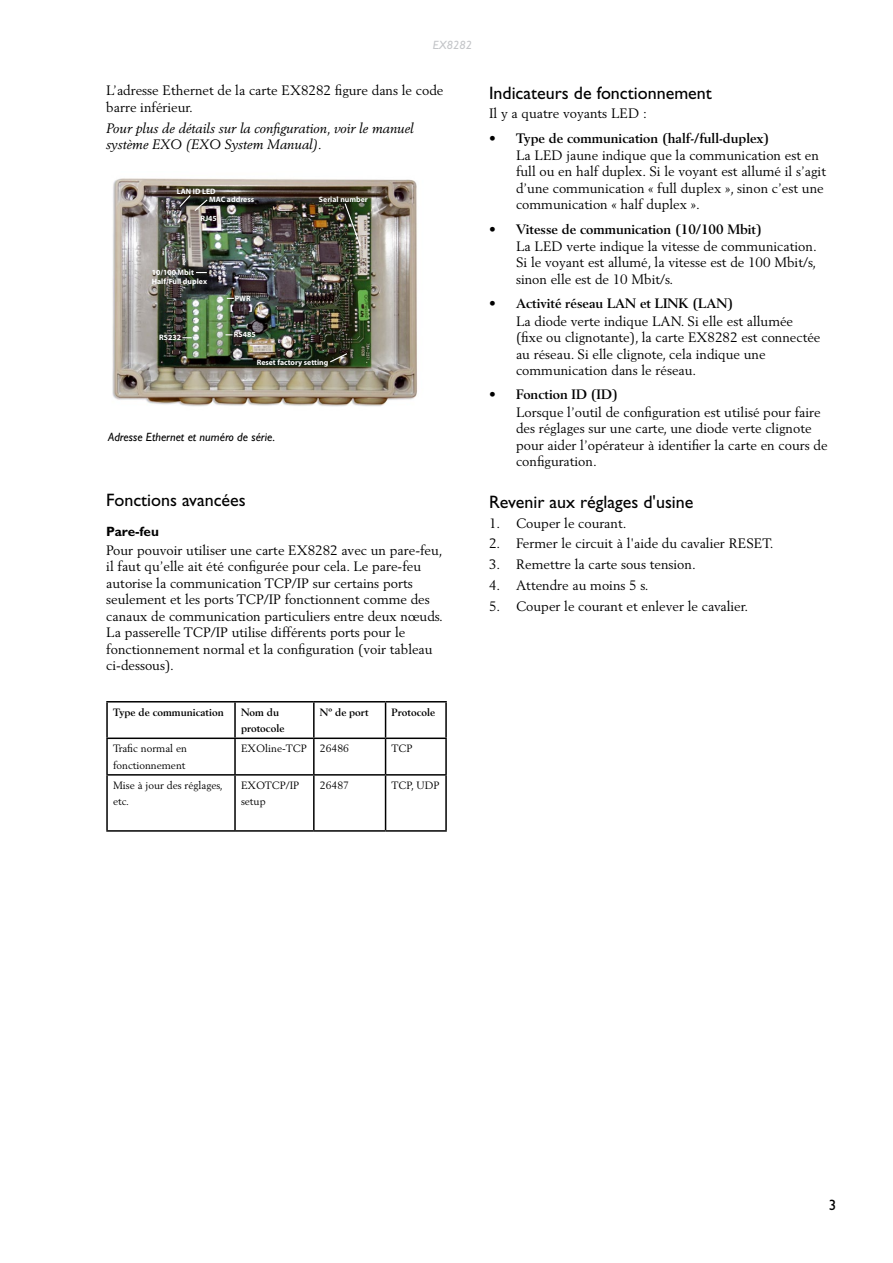
<style>
.page{position:relative;width:893px;height:1263px;background:#fff}
.page>*{position:absolute;margin:0;border:0;box-sizing:border-box;transform-origin:0 0}
.H_gill_mid{font:18px "Gill Sans";color:#000}
.t1{font:15px "Gill Sans";color:#000}
.body{font:13.5px/16.5px "Berling";color:#000}
.t2{font:700 13.5px "Berling";color:#000}
.body-2{font:italic 13.5px/16.5px "Berling";color:#000}
.H_gill_bold_small{font:700 13.5px "Gill Sans";letter-spacing:-.01em;color:#000}
.body-3{font:italic 12px "Gill Sans";color:#000}
.t3{font:italic 12px "Gill Sans";color:#c3c5c8}
.body-4{font:10.5px/16.5px "Berling";color:#000}
.body-5{font:700 10.5px/16.5px "Berling";color:#000}
.t4{font:700 7.8px/7.9px "Myriad";color:#fff}
</style>
<div class="page">
<hr style="left:106px;top:701px;width:129px;height:1px;background:#000">
<hr style="left:106px;top:702px;width:2px;height:35px;background:#000">
<hr style="left:235px;top:701px;width:79px;height:1px;background:#000">
<hr style="left:234px;top:702px;width:2px;height:35px;background:#000">
<hr style="left:314px;top:701px;width:72px;height:1px;background:#000">
<hr style="left:313px;top:702px;width:2px;height:35px;background:#000">
<hr style="left:386px;top:701px;width:61px;height:1px;background:#000">
<hr style="left:385px;top:702px;width:1px;height:35px;background:#000">
<hr style="left:445px;top:702px;width:2px;height:35px;background:#000">
<hr style="left:106px;top:737px;width:129px;height:2px;background:#000">
<hr style="left:106px;top:739px;width:2px;height:35px;background:#000">
<hr style="left:235px;top:737px;width:79px;height:2px;background:#000">
<hr style="left:234px;top:739px;width:2px;height:35px;background:#000">
<hr style="left:314px;top:737px;width:72px;height:2px;background:#000">
<hr style="left:313px;top:739px;width:2px;height:35px;background:#000">
<hr style="left:386px;top:737px;width:61px;height:2px;background:#000">
<hr style="left:385px;top:739px;width:1px;height:35px;background:#000">
<hr style="left:445px;top:739px;width:2px;height:35px;background:#000">
<hr style="left:106px;top:774px;width:129px;height:2px;background:#000">
<hr style="left:106px;top:776px;width:2px;height:54px;background:#000">
<hr style="left:235px;top:774px;width:79px;height:2px;background:#000">
<hr style="left:234px;top:776px;width:2px;height:54px;background:#000">
<hr style="left:314px;top:774px;width:72px;height:2px;background:#000">
<hr style="left:313px;top:776px;width:2px;height:54px;background:#000">
<hr style="left:386px;top:774px;width:61px;height:2px;background:#000">
<hr style="left:385px;top:776px;width:1px;height:54px;background:#000">
<hr style="left:445px;top:776px;width:2px;height:54px;background:#000">
<hr style="left:106px;top:830px;width:129px;height:2px;background:#000">
<hr style="left:235px;top:830px;width:79px;height:2px;background:#000">
<hr style="left:314px;top:830px;width:72px;height:2px;background:#000">
<hr style="left:386px;top:830px;width:61px;height:2px;background:#000">
<img style="left:112px;top:178px;width:305px;height:229px">
<img style="left:178px;top:194px;width:184px;height:169px">
<p class="t3" style="left:433px;top:39px;width:41px">EX8282</p>
<p class="body" style="left:106px;top:82px;width:339px">L’adresse Ethernet de la carte EX8282 figure dans le code barre inférieur.</p>
<p class="body-2" style="left:106px;top:120px;width:309px">Pour plus de détails sur la configuration, voir le manuel système EXO (EXO System Manual).</p>
<p class="t4" style="left:209px;top:188px;width:46px;text-indent:-32px">LAN ID LED<br>MAC address</p>
<p class="t4" style="left:200px;top:214px;width:18px">RJ45</p>
<p class="t4" style="left:152px;top:268px;width:57px;line-height:9.3px">10/100 Mbit<br>Half/Full duplex</p>
<p class="t4" style="left:159px;top:334px;width:23px">RS232</p>
<p class="t4" style="left:235px;top:295px;width:18px">PWR</p>
<p class="t4" style="left:234px;top:331px;width:23px">RS485</p>
<p class="t4" style="left:319px;top:195px;width:50px">Serial number</p>
<p class="t4" style="left:257px;top:359px;width:73px">Reset factory setting</p>
<p class="body-3" style="left:108px;top:430px;width:169px">Adresse Ethernet et numéro de série.</p>
<p class="H_gill_mid" style="left:106px;top:489px;width:141px">Fonctions avancées</p>
<p class="H_gill_bold_small" style="left:106px;top:523px;width:54px">Pare-feu</p>
<p class="body" style="left:106px;top:541px;width:338px">Pour pouvoir utiliser une carte EX8282 avec un pare-feu, il faut qu’elle ait été configurée pour cela. Le pare-feu autorise la communication TCP/IP sur certains ports seulement et les ports TCP/IP fonctionnent comme des canaux de communication particuliers entre deux nœuds.<br>La passerelle TCP/IP utilise différents ports pour le fonctionnement normal et la configuration (voir tableau ci-dessous).</p>
<p class="body-5" style="left:113px;top:704px;width:112px">Type de communication</p>
<p class="body-5" style="left:241px;top:704px;width:45px">Nom du protocole</p>
<p class="body-5" style="left:320px;top:704px;width:50px">Nº de port</p>
<p class="body-5" style="left:392px;top:704px;width:45px">Protocole</p>
<p class="body-4" style="left:113px;top:740px;width:75px">Trafic normal en fonctionnement</p>
<p class="body-4" style="left:241px;top:740px;width:67px">EXOline-TCP</p>
<p class="body-4" style="left:320px;top:740px;width:31px">26486</p>
<p class="body-4" style="left:392px;top:740px;width:23px">TCP</p>
<p class="body-4" style="left:113px;top:777px;width:111px">Mise à jour des réglages, etc.</p>
<p class="body-4" style="left:241px;top:777px;width:60px">EXOTCP/IP setup</p>
<p class="body-4" style="left:320px;top:777px;width:31px">26487</p>
<p class="body-4" style="left:392px;top:777px;width:50px">TCP, UDP</p>
<p class="H_gill_mid" style="left:489px;top:82px;width:224px">Indicateurs de fonctionnement</p>
<p class="body" style="left:489px;top:105px;width:159px">Il y a quatre voyants LED :</p>
<p class="t2" style="left:489px;top:130px;width:282px">• Type de communication (half-/full-duplex)</p>
<p class="body" style="left:516px;top:147px;width:312px">La LED jaune indique que la communication est en full ou en half duplex. Si le voyant est allumé il s’agit d’une communication « full duplex », sinon c’est une communication « half duplex ».</p>
<p class="t2" style="left:489px;top:221px;width:274px">• Vitesse de communication (10/100 Mbit)</p>
<p class="body" style="left:516px;top:238px;width:302px;text-align:justify">La LED verte indique la vitesse de communication.<br>Si le voyant est allumé, la vitesse est de 100 Mbit/s, sinon elle est de 10 Mbit/s.</p>
<p class="t2" style="left:489px;top:296px;width:246px">• Activité réseau LAN et LINK (LAN)</p>
<p class="body" style="left:516px;top:312px;width:306px">La diode verte indique LAN. Si elle est allumée (fixe ou clignotante), la carte EX8282 est connectée au réseau. Si elle clignote, cela indique une communication dans le réseau.</p>
<p class="t2" style="left:489px;top:387px;width:130px">• Fonction ID (ID)</p>
<p class="body" style="left:516px;top:404px;width:313px">Lorsque l’outil de configuration est utilisé pour faire des réglages sur une carte, une diode verte clignote pour aider l’opérateur à identifier la carte en cours de configuration.</p>
<p class="H_gill_mid" style="left:489px;top:491px;width:206px">Revenir aux réglages d'usine</p>
<p class="body" style="left:489px;top:514px;width:139px">1. Couper le courant.</p>
<p class="body" style="left:489px;top:535px;width:286px">2. Fermer le circuit à l'aide du cavalier RESET.</p>
<p class="body" style="left:489px;top:556px;width:208px">3. Remettre la carte sous tension.</p>
<p class="body" style="left:489px;top:577px;width:161px">4. Attendre au moins 5 s.</p>
<p class="body" style="left:489px;top:597px;width:261px">5. Couper le courant et enlever le cavalier.</p>
<p class="t1" style="left:829px;top:1197px;width:9px">3</p>
</div>
